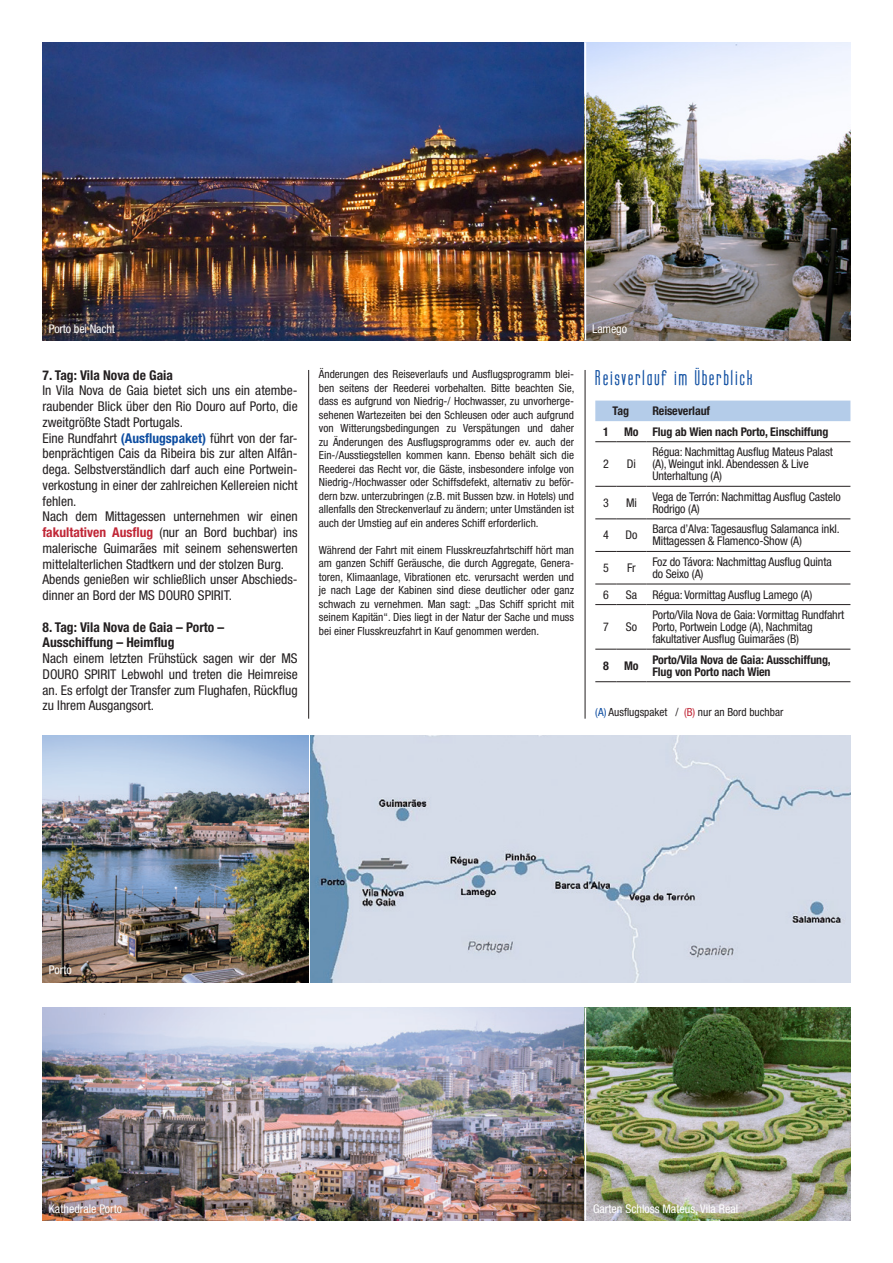
<style>
.page{position:relative;width:893px;height:1263px;background:#fff}
.page>*{position:absolute;margin:0;border:0;box-sizing:border-box;transform-origin:0 0}
.t1{font:700 18px "Labtop Secundo";letter-spacing:.13em;color:#0d4da1}
.t2{font:condensed 13.5px/15.8px "Helvetica Neue LT Pro";color:#231f20}
.t3{font:700 condensed 13.5px/15.8px "Helvetica Neue LT Pro";color:#231f20}
.t4{font:condensed 12px/12px "Helvetica Neue LT Pro";letter-spacing:-.01em;color:#231f20}
.t5{font:700 condensed 12px/12px "Helvetica Neue LT Pro";letter-spacing:-.01em;color:#231f20}
.t6{font:condensed 12px "Helvetica Neue LT Pro";color:#fff}
.t7{font:condensed 11.25px/13.5px "Helvetica Neue LT Pro";color:#231f20;text-align:justify}
.s1{font-weight:700;color:#0d4da1}
.s2{font-weight:700;color:#c02636}
.s3{color:#0d4da1}
.s4{color:#c02636}
</style>
<div class="page">
<img style="left:43px;top:43px;width:542px;height:297px">
<img style="left:586px;top:43px;width:264px;height:297px">
<img style="left:43px;top:1008px;width:807px;height:212px">
<hr style="left:585px;top:1008px;width:1px;height:212px;background:#fff">
<hr style="left:308px;top:370px;width:1px;height:349px;background:#231f20">
<hr style="left:585px;top:370px;width:1px;height:349px;background:#231f20">
<img style="left:310px;top:736px;width:540px;height:246px">
<div style="left:595px;top:401px;width:255px;height:20px;background:#b4cce9"></div>
<svg style="left:595px;top:441px;width:51px;height:1px"></svg>
<hr style="left:646px;top:441px;width:204px;height:1px;background:#231f20">
<svg style="left:595px;top:486px;width:51px;height:1px"></svg>
<hr style="left:646px;top:486px;width:204px;height:1px;background:#231f20">
<svg style="left:595px;top:518px;width:51px;height:1px"></svg>
<hr style="left:646px;top:518px;width:204px;height:1px;background:#231f20">
<svg style="left:595px;top:551px;width:51px;height:1px"></svg>
<hr style="left:646px;top:551px;width:204px;height:1px;background:#231f20">
<svg style="left:595px;top:584px;width:51px;height:1px"></svg>
<hr style="left:646px;top:584px;width:204px;height:1px;background:#231f20">
<svg style="left:595px;top:604px;width:51px;height:1px"></svg>
<hr style="left:646px;top:604px;width:204px;height:1px;background:#231f20">
<svg style="left:595px;top:649px;width:51px;height:1px"></svg>
<hr style="left:646px;top:649px;width:204px;height:1px;background:#231f20">
<svg style="left:595px;top:681px;width:51px;height:1px"></svg>
<hr style="left:646px;top:681px;width:204px;height:1px;background:#231f20">
<img style="left:43px;top:736px;width:265px;height:246px">
<p class="t6" style="left:49px;top:321px;width:68px">Porto bei Nacht</p>
<p class="t6" style="left:592px;top:321px;width:36px">Lamego</p>
<p class="t3" style="left:43px;top:367px;width:132px">7. Tag: Vila Nova de Gaia</p>
<p class="t2" style="left:43px;top:383px;width:257px">In Vila Nova de Gaia bietet sich uns ein atembe&shy;raubender Blick über den Rio Douro auf Porto, die zweitgrößte Stadt Portugals.<br>Eine Rundfahrt <span class="s1">(Ausflugspaket)</span> führt von der far&shy;benprächtigen Cais da Ribeira bis zur alten Alfân&shy;dega. Selbstverständlich darf auch eine Portwein&shy;verkostung in einer der zahlreichen Kellereien nicht fehlen.<br>Nach dem Mittagessen unternehmen wir einen <span class="s2">fakultativen Ausflug</span> (nur an Bord buchbar) ins malerische Guimarães mit seinem sehenswerten mittelalterlichen Stadtkern und der stolzen Burg.<br>Abends genießen wir schließlich unser Abschieds&shy;dinner an Bord der MS DOURO SPIRIT.</p>
<p class="t3" style="left:43px;top:619px;width:183px">8. Tag: Vila Nova de Gaia – Porto –<br>Ausschiffung – Heimflug</p>
<p class="t2" style="left:43px;top:650px;width:257px;text-align:justify">Nach einem letzten Frühstück sagen wir der MS DOURO SPIRIT Lebwohl und treten die Heimreise an. Es erfolgt der Transfer zum Flughafen, Rückflug zu Ihrem Ausgangsort.</p>
<p class="t7" style="left:319px;top:367px;width:257px">Änderungen des Reiseverlaufs und Ausflugsprogramm blei&shy;ben seitens der Reederei vorbehalten. Bitte beachten Sie, dass es aufgrund von Niedrig-/ Hochwasser, zu unvorherge&shy;sehenen Wartezeiten bei den Schleusen oder auch aufgrund von Witterungsbedingungen zu Verspätungen und daher zu Änderungen des Ausflugsprogramms oder ev. auch der Ein-/Ausstiegstellen kommen kann. Ebenso behält sich die Reederei das Recht vor, die Gäste, insbesondere infolge von Niedrig-/Hochwasser oder Schiffsdefekt, alternativ zu beför&shy;dern bzw. unterzubringen (z.B. mit Bussen bzw. in Hotels) und allenfalls den Streckenverlauf zu ändern; unter Umständen ist auch der Umstieg auf ein anderes Schiff erforderlich.</p>
<p class="t7" style="left:319px;top:543px;width:257px">Während der Fahrt mit einem Flusskreuzfahrtschiff hört man am ganzen Schiff Geräusche, die durch Aggregate, Genera&shy;toren, Klimaanlage, Vibrationen etc. verursacht werden und je nach Lage der Kabinen sind diese deutlicher oder ganz schwach zu vernehmen. Man sagt: „Das Schiff spricht mit seinem Kapitän“. Dies liegt in der Natur der Sache und muss bei einer Flusskreuzfahrt in Kauf genommen werden.</p>
<h1 class="t1" style="left:595px;top:366px;width:158px">Reisverlauf im Überblick</h1>
<p class="t5" style="left:613px;top:405px;width:18px">Tag</p>
<p class="t5" style="left:652px;top:405px;width:59px">Reiseverlauf</p>
<p class="t5" style="left:603px;top:425px;width:7px">1</p>
<p class="t5" style="left:624px;top:425px;width:206px">Mo Flug ab Wien nach Porto, Einschiffung</p>
<p class="t4" style="left:603px;top:458px;width:7px">2</p>
<p class="t4" style="left:627px;top:458px;width:10px">Di</p>
<p class="t4" style="left:652px;top:446px;width:182px">Régua: Nachmittag Ausflug Mateus Palast (A), Weingut inkl. Abendessen &amp; Live<br>Unterhaltung (A)</p>
<p class="t4" style="left:603px;top:496px;width:7px">3</p>
<p class="t4" style="left:626px;top:496px;width:12px">Mi</p>
<p class="t4" style="left:652px;top:490px;width:190px">Vega de Terrón: Nachmittag Ausflug Castelo<br>Rodrigo (A)</p>
<p class="t4" style="left:603px;top:529px;width:7px">4</p>
<p class="t4" style="left:625px;top:529px;width:13px">Do</p>
<p class="t4" style="left:652px;top:523px;width:189px">Barca d’Alva: Tagesausflug Salamanca inkl.<br>Mittagessen &amp; Flamenco-Show (A)</p>
<p class="t4" style="left:603px;top:562px;width:7px">5</p>
<p class="t4" style="left:627px;top:562px;width:10px">Fr</p>
<p class="t4" style="left:652px;top:556px;width:181px">Foz do Távora: Nachmittag Ausflug Quinta do Seixo (A)</p>
<p class="t4" style="left:603px;top:588px;width:7px">6</p>
<p class="t4" style="left:626px;top:588px;width:13px">Sa</p>
<p class="t4" style="left:652px;top:588px;width:162px">Régua: Vormittag Ausflug Lamego (A)</p>
<p class="t4" style="left:603px;top:621px;width:7px">7</p>
<p class="t4" style="left:626px;top:621px;width:13px">So</p>
<p class="t4" style="left:652px;top:609px;width:193px">Porto/Vila Nova de Gaia: Vormittag Rundfahrt<br>Porto, Portwein Lodge (A), Nachmitag fakultativer Ausflug Guimarães (B)</p>
<p class="t5" style="left:603px;top:659px;width:7px">8</p>
<p class="t5" style="left:624px;top:659px;width:16px">Mo</p>
<p class="t5" style="left:652px;top:653px;width:180px">Porto/Vila Nova de Gaia: Ausschiffung,<br>Flug von Porto nach Wien</p>
<p class="t7" style="left:595px;top:705px;width:190px"><span class="s3">(A)</span> Ausflugspaket / <span class="s4">(B)</span> nur an Bord buchbar</p>
<p class="t6" style="left:49px;top:962px;width:24px">Porto</p>
<p class="t6" style="left:49px;top:1202px;width:75px">Kathedrale Porto</p>
<p class="t6" style="left:593px;top:1202px;width:146px">Garten Schloss Mateus, Vila Real</p>
</div>
